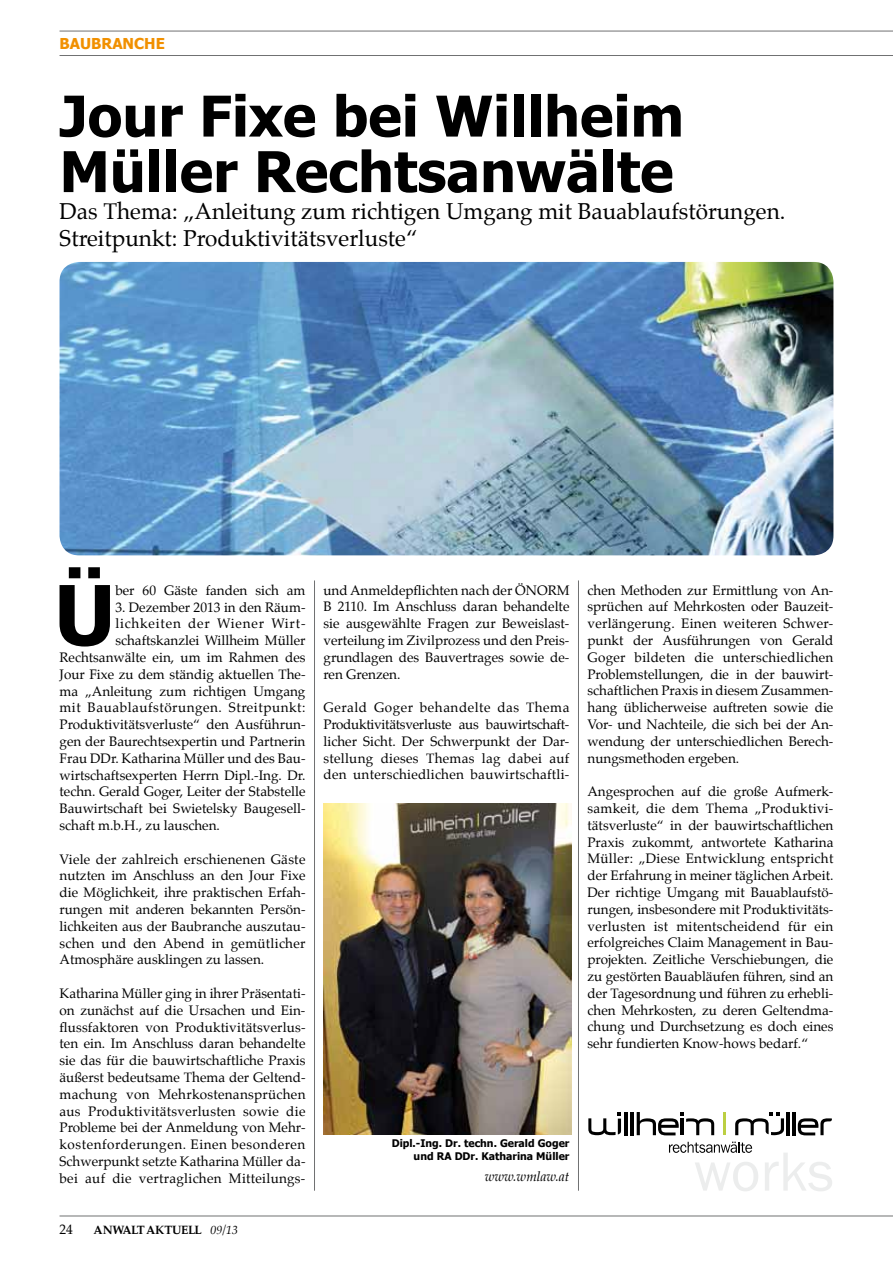
<style>
.page{position:relative;width:893px;height:1263px;background:#fff}
.page>*{position:absolute;margin:0;border:0;box-sizing:border-box;transform-origin:0 0}
.t1{font:700 82.8px "Tahoma";color:#000}
.t2{font:700 56.25px/55.5px "Tahoma";color:#000}
.t3{font:22.5px/27px "Palatino";color:#000}
.t4{font:700 15px "Tahoma";color:#f19000}
.t5{font:13.5px/16.8px "Palatino";color:#000;text-align:justify}
.t6{font:13.5px "Palatino";letter-spacing:.04em;color:#000}
.t7{font:13.5px "Palatino";letter-spacing:.06em;color:#000}
.t8{font:italic 13.5px "Palatino";color:#000}
.t9{font:700 12px "Palatino";letter-spacing:-.025em;color:#000}
.t10{font:700 10.5px/13.5px "Tahoma";color:#000;text-align:right}
.s1{font-weight:400;font-style:italic}
</style>
<div class="page">
<hr style="left:60px;top:31px;width:833px;height:1px;background:#707172">
<hr style="left:60px;top:55px;width:833px;height:1px;background:#707172">
<hr style="left:60px;top:1216px;width:833px;height:1px;background:#707172">
<img style="left:323px;top:803px;width:249px;height:331px">
<hr style="left:624px;top:1112px;width:3px;height:23px;background:#000">
<hr style="left:630px;top:1112px;width:3px;height:23px;background:#000">
<svg style="left:588px;top:1112px;width:33px;height:23px"></svg>
<svg style="left:637px;top:1112px;width:77px;height:23px"></svg>
<hr style="left:681px;top:1118px;width:3px;height:17px;background:#000">
<hr style="left:787px;top:1112px;width:3px;height:23px;background:#000">
<hr style="left:792px;top:1112px;width:4px;height:23px;background:#000">
<svg style="left:798px;top:1118px;width:34px;height:17px"></svg>
<svg style="left:735px;top:1112px;width:49px;height:23px"></svg>
<hr style="left:723px;top:1112px;width:3px;height:23px;background:#bccf42">
<svg style="left:669px;top:1141px;width:163px;height:50px"></svg>
<hr style="left:314px;top:580px;width:1px;height:611px;background:#707172">
<img style="left:60px;top:262px;width:773px;height:293px">
<hr style="left:578px;top:580px;width:1px;height:611px;background:#707172">
<p class="t4" style="left:60px;top:34px;width:107px">Baubranche</p>
<h2 class="t2" style="left:60px;top:87px;width:626px">Jour Fixe bei Willheim<br>Müller Rechtsanwälte</h2>
<h3 class="t3" style="left:60px;top:200px;width:727px">Das Thema: „Anleitung zum richtigen Umgang mit Bauablaufstörungen.<br>Streitpunkt: Produktivitätsverluste“</h3>
<h1 class="t1" style="left:54px;top:562px;width:63px">Ü</h1>
<p class="t5" style="left:115px;top:583px;width:192px">ber 60 Gäste fanden sich am</p>
<p class="t5" style="left:115px;top:600px;width:192px">3. Dezember 2013 in den Räum-</p>
<p class="t7" style="left:115px;top:615px;width:192px">lichkeiten der Wiener Wirt-</p>
<p class="t5" style="left:115px;top:633px;width:192px">schaftskanzlei Willheim Müller</p>
<p class="t5" style="left:60px;top:650px;width:247px">Rechtsanwälte ein, um im Rahmen des</p>
<p class="t5" style="left:60px;top:667px;width:247px">Jour Fixe zu dem ständig aktuellen The-</p>
<p class="t5" style="left:60px;top:684px;width:247px">ma „Anleitung zum richtigen Umgang</p>
<p class="t6" style="left:60px;top:699px;width:247px">mit Bauablaufstörungen. Streitpunkt:</p>
<p class="t5" style="left:60px;top:717px;width:247px">Produktivitätsverluste“ den Ausführun-</p>
<p class="t5" style="left:60px;top:734px;width:247px">gen der Baurechtsexpertin und Partnerin</p>
<p class="t5" style="left:60px;top:751px;width:247px">Frau DDr. Katharina Müller und des Bau-</p>
<p class="t5" style="left:60px;top:768px;width:247px">wirtschaftsexperten Herrn Dipl.-Ing. Dr.</p>
<p class="t5" style="left:60px;top:784px;width:247px">techn. Gerald Goger, Leiter der Stabstelle</p>
<p class="t5" style="left:60px;top:801px;width:247px">Bauwirtschaft bei Swietelsky Baugesell-</p>
<p class="t5" style="left:60px;top:818px;width:162px">schaft m.b.H., zu lauschen.</p>
<p class="t5" style="left:60px;top:852px;width:247px">Viele der zahlreich erschienenen Gäste nutzten im Anschluss an den Jour Fixe die Möglichkeit, ihre praktischen Erfah&shy;rungen mit anderen bekannten Persön&shy;lichkeiten aus der Baubranche auszutau&shy;schen und den Abend in gemütlicher Atmosphäre ausklingen zu lassen.</p>
<p class="t5" style="left:60px;top:986px;width:247px">Katharina Müller ging in ihrer Präsentati&shy;on zunächst auf die Ursachen und Ein&shy;flussfaktoren von Produktivitätsverlus&shy;ten ein. Im Anschluss daran behandelte sie das für die bauwirtschaftliche Praxis äußerst bedeutsame Thema der Geltend&shy;machung von Mehrkostenansprüchen aus Produktivitätsverlusten sowie die Probleme bei der Anmeldung von Mehr&shy;kostenforderungen. Einen besonderen Schwerpunkt setzte Katharina Müller da&shy;bei auf die vertraglichen Mitteilungs-</p>
<p class="t5" style="left:60px;top:1222px;width:15px">24</p>
<p class="t9" style="left:94px;top:1222px;width:146px">ANWALTAKTUELL <span class="s1">09/13</span></p>
<p class="t5" style="left:323px;top:583px;width:247px">und Anmeldepflichten nach der ÖNORM B 2110. Im Anschluss daran behandelte sie ausgewählte Fragen zur Beweislast&shy;verteilung im Zivilprozess und den Preis&shy;grundlagen des Bauvertrages sowie de&shy;ren Grenzen.</p>
<p class="t5" style="left:323px;top:700px;width:247px">Gerald Goger behandelte das Thema Produktivitätsverluste aus bauwirtschaft&shy;licher Sicht. Der Schwerpunkt der Dar&shy;stellung dieses Themas lag dabei auf den unterschiedlichen bauwirtschaftli-</p>
<p class="t5" style="left:587px;top:583px;width:247px">chen Methoden zur Ermittlung von An&shy;sprüchen auf Mehrkosten oder Bauzeit&shy;verlängerung. Einen weiteren Schwer&shy;punkt der Ausführungen von Gerald Goger bildeten die unterschiedlichen Problemstellungen, die in der bauwirt&shy;schaftlichen Praxis in diesem Zusammen&shy;hang üblicherweise auftreten sowie die Vor- und Nachteile, die sich bei der An&shy;wendung der unterschiedlichen Berech&shy;nungsmethoden ergeben.</p>
<p class="t5" style="left:587px;top:784px;width:247px">Angesprochen auf die große Aufmerk&shy;samkeit, die dem Thema „Produktivi&shy;tätsverluste“ in der bauwirtschaftlichen Praxis zukommt, antwortete Katharina Müller: „Diese Entwicklung entspricht der Erfahrung in meiner täglichen Arbeit.<br>Der richtige Umgang mit Bauablaufstö&shy;rungen, insbesondere mit Produktivitäts&shy;verlusten ist mitentscheidend für ein erfolgreiches Claim Management in Bau&shy;projekten. Zeitliche Verschiebungen, die zu gestörten Bauabläufen führen, sind an der Tagesordnung und führen zu erhebli&shy;chen Mehrkosten, zu deren Geltendma&shy;chung und Durchsetzung es doch eines sehr fundierten Know-hows bedarf.“</p>
<p class="t10" style="left:392px;top:1136px;width:179px">Dipl.-Ing. Dr. techn. Gerald Goger und RA DDr. Katharina Müller</p>
<p class="t8" style="left:485px;top:1169px;width:86px">www.wmlaw.at</p>
</div>
